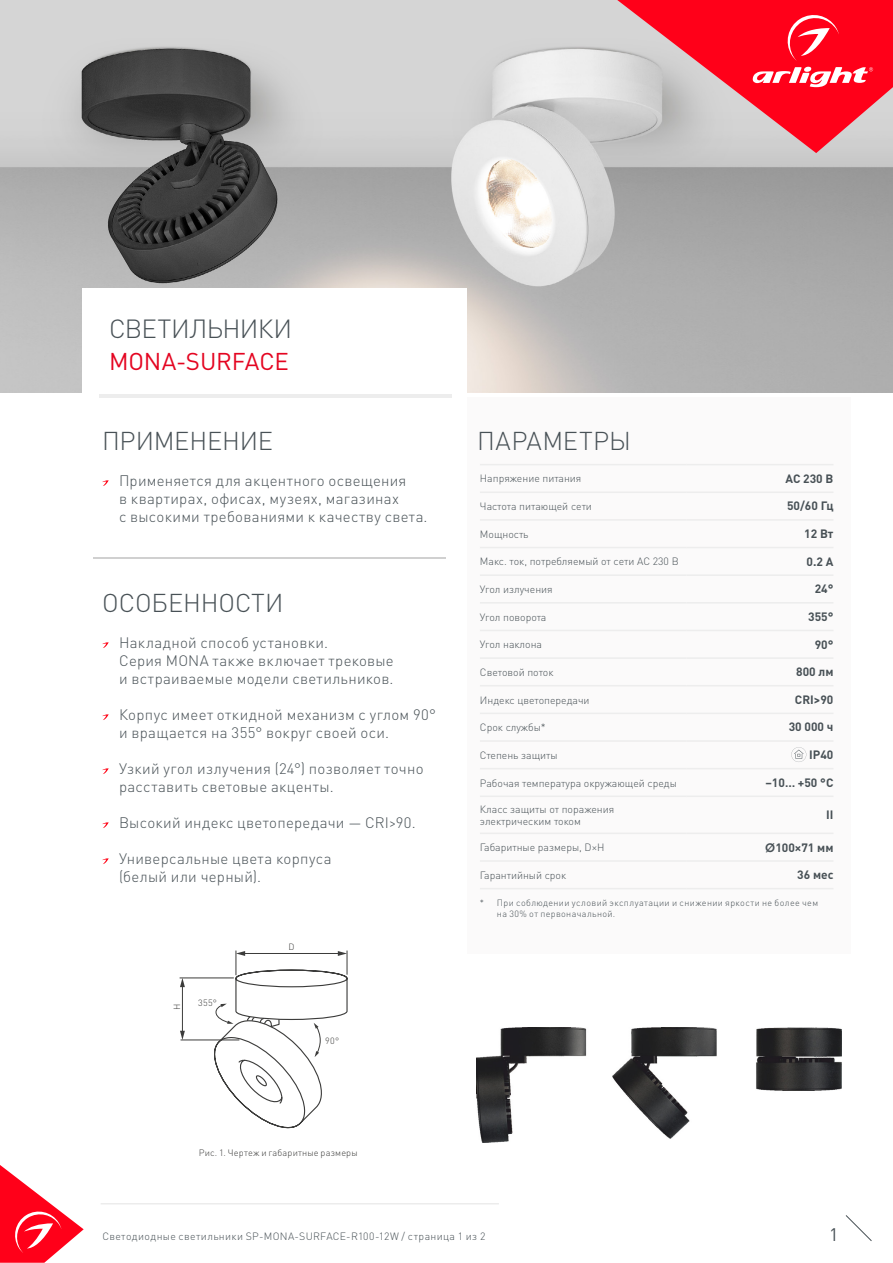
<style>
.page{position:relative;width:893px;height:1263px;background:#fff}
.page>*{position:absolute;margin:0;border:0;box-sizing:border-box;transform-origin:0 0}
.t1{font:300 25.95px "DIN Pro";letter-spacing:-.025em;color:#485156}
.t2{font:300 25.5px "DIN Pro";letter-spacing:-.005em;color:#485156}
.t3{font:300 25.5px "DIN Pro";letter-spacing:.015em;color:#485156}
.t4{font:24px "DIN Pro";letter-spacing:-.01em;color:#e40521}
.t5{font:18px "DIN Pro";color:#485156}
.t6{font:300 15px/18px "DIN Pro";letter-spacing:.02em;color:#485156}
.t7{font:700 12px "DIN Pro";color:#485156}
.t8{font:300 10.5px/12px "DIN Pro";color:#485156}
.t9{font:300 10.5px "DIN Pro";letter-spacing:.035em;color:#485156}
.t10{font:300 9.15px "DIN Pro";letter-spacing:.015em;color:#3c3c3b}
.t11{font:300 9px/10.5px "DIN Pro";letter-spacing:.04em;color:#485156}
.t12{font:300 9px "DIN Pro";color:#3c3c3b}
.s1{font-family:"Century Gothic"}
</style>
<div class="page">
<svg style="left:845px;top:1215px;width:27px;height:26px"></svg>
<hr style="left:101px;top:1203px;width:398px;height:1px;background:#e3e3e3">
<img style="left:0;top:0;width:893px;height:393px">
<div style="left:467px;top:397px;width:383px;height:557px;background:#fbfafa"></div>
<hr style="left:480px;top:464px;width:206px;height:1px;background:#ededed">
<hr style="left:686px;top:464px;width:147px;height:1px;background:#ededed">
<hr style="left:480px;top:491px;width:206px;height:2px;background:#ededed">
<hr style="left:686px;top:491px;width:147px;height:2px;background:#ededed">
<hr style="left:480px;top:519px;width:206px;height:2px;background:#ededed">
<hr style="left:686px;top:519px;width:147px;height:2px;background:#ededed">
<hr style="left:480px;top:547px;width:206px;height:1px;background:#ededed">
<hr style="left:686px;top:547px;width:147px;height:1px;background:#ededed">
<hr style="left:480px;top:574px;width:206px;height:2px;background:#ededed">
<hr style="left:686px;top:574px;width:147px;height:2px;background:#ededed">
<hr style="left:480px;top:602px;width:206px;height:1px;background:#ededed">
<hr style="left:686px;top:602px;width:147px;height:1px;background:#ededed">
<hr style="left:480px;top:630px;width:206px;height:1px;background:#ededed">
<hr style="left:686px;top:630px;width:147px;height:1px;background:#ededed">
<hr style="left:480px;top:657px;width:206px;height:2px;background:#ededed">
<hr style="left:686px;top:657px;width:147px;height:2px;background:#ededed">
<hr style="left:480px;top:685px;width:206px;height:1px;background:#ededed">
<hr style="left:686px;top:685px;width:147px;height:1px;background:#ededed">
<hr style="left:480px;top:713px;width:206px;height:1px;background:#ededed">
<hr style="left:686px;top:713px;width:147px;height:1px;background:#ededed">
<hr style="left:480px;top:740px;width:206px;height:2px;background:#ededed">
<hr style="left:686px;top:740px;width:147px;height:2px;background:#ededed">
<hr style="left:480px;top:888px;width:206px;height:1px;background:#ededed">
<hr style="left:686px;top:888px;width:147px;height:1px;background:#ededed">
<hr style="left:480px;top:768px;width:206px;height:1px;background:#ededed">
<hr style="left:686px;top:768px;width:147px;height:1px;background:#ededed">
<hr style="left:480px;top:795px;width:206px;height:2px;background:#ededed">
<hr style="left:686px;top:795px;width:147px;height:2px;background:#ededed">
<hr style="left:480px;top:832px;width:206px;height:2px;background:#ededed">
<hr style="left:686px;top:832px;width:147px;height:2px;background:#ededed">
<hr style="left:480px;top:860px;width:206px;height:2px;background:#ededed">
<hr style="left:686px;top:860px;width:147px;height:2px;background:#ededed">
<div style="left:82px;top:288px;width:384px;height:117px;background:#fff"></div>
<hr style="left:99px;top:394px;width:352px;height:3px;background:#ededed">
<hr style="left:181px;top:1040px;width:58px;height:1px;background:#3c3c3b">
<hr style="left:180px;top:978px;width:53px;height:1px;background:#3c3c3b">
<hr style="left:182px;top:985px;width:1px;height:47px;background:#3c3c3b">
<svg style="left:180px;top:1031px;width:5px;height:9px"></svg>
<svg style="left:180px;top:978px;width:5px;height:9px"></svg>
<svg style="left:207px;top:951px;width:141px;height:178px"></svg>
<img style="left:476px;top:1027px;width:365px;height:116px">
<svg style="left:102px;top:480px;width:7px;height:6px"></svg>
<svg style="left:102px;top:642px;width:7px;height:6px"></svg>
<svg style="left:102px;top:714px;width:7px;height:6px"></svg>
<svg style="left:102px;top:768px;width:7px;height:6px"></svg>
<svg style="left:102px;top:822px;width:7px;height:6px"></svg>
<svg style="left:102px;top:858px;width:7px;height:6px"></svg>
<hr style="left:94px;top:558px;width:352px;height:1px;background:#d0d0d0">
<svg style="left:791px;top:747px;width:15px;height:15px"></svg>
<svg style="left:617px;top:0;width:276px;height:153px;background:#ea5f6d"></svg>
<svg style="left:0;top:1165px;width:84px;height:98px"></svg>
<h1 class="t1" style="left:109px;top:311px;width:185px">СВЕТИЛЬНИКИ</h1>
<h3 class="t4" style="left:109px;top:345px;width:181px">MONA-SURFACE</h3>
<h2 class="t2" style="left:102px;top:423px;width:172px">ПРИМЕНЕНИЕ</h2>
<p class="t6" style="left:119px;top:471px;width:310px">Применяется для акцентного освещения<br>в квартирах, офисах, музеях, магазинах<br>с высокими требованиями к качеству света.</p>
<h2 class="t2" style="left:102px;top:585px;width:183px">ОСОБЕННОСТИ</h2>
<p class="t6" style="left:119px;top:633px;width:276px">Накладной способ установки.<br>Серия MONA также включает трековые и встраиваемые модели светильников.</p>
<p class="t6" style="left:119px;top:705px;width:318px">Корпус имеет откидной механизм с углом 90° и вращается на 355° вокруг своей оси.</p>
<p class="t6" style="left:119px;top:759px;width:306px">Узкий угол излучения (24°) позволяет точно расставить световые акценты.</p>
<p class="t6" style="left:119px;top:813px;width:298px">Высокий индекс цветопередачи — CRI&gt;90.</p>
<p class="t6" style="left:119px;top:849px;width:214px">Универсальные цвета корпуса (белый или черный).</p>
<p class="t12" style="left:171px;top:1010px;width:8px;rotate:-90deg">H</p>
<p class="t12" style="left:198px;top:997px;width:21px">355°</p>
<p class="t12" style="left:289px;top:941px;width:8px">D</p>
<p class="t12" style="left:325px;top:1034px;width:16px">90°</p>
<p class="t10" style="left:199px;top:1146px;width:160px">Рис. 1. Чертеж и габаритные размеры</p>
<h2 class="t3" style="left:477px;top:423px;width:155px">ПАРАМЕТРЫ</h2>
<p class="t8" style="left:480px;top:472px;width:103px">Напряжение питания</p>
<p class="t7" style="left:785px;top:470px;width:49px">АС 230 B</p>
<p class="t8" style="left:480px;top:500px;width:114px">Частота питающей сети</p>
<p class="t7" style="left:787px;top:498px;width:48px">50/60 Гц</p>
<p class="t8" style="left:480px;top:527px;width:50px">Мощность</p>
<p class="t7" style="left:804px;top:525px;width:31px">12 Вт</p>
<p class="t8" style="left:480px;top:555px;width:200px">Макс. ток, потребляемый от сети АС 230 В</p>
<p class="t7" style="left:806px;top:553px;width:28px">0.2 А</p>
<p class="t8" style="left:480px;top:583px;width:74px">Угол излучения</p>
<p class="t7" style="left:815px;top:581px;width:20px">24°</p>
<p class="t8" style="left:480px;top:610px;width:68px">Угол поворота</p>
<p class="t7" style="left:808px;top:608px;width:27px">355°</p>
<p class="t8" style="left:480px;top:638px;width:64px">Угол наклона</p>
<p class="t7" style="left:815px;top:636px;width:20px">90°</p>
<p class="t8" style="left:480px;top:666px;width:75px">Световой поток</p>
<p class="t7" style="left:796px;top:664px;width:39px">800 лм</p>
<p class="t8" style="left:480px;top:693px;width:111px">Индекс цветопередачи</p>
<p class="t7" style="left:795px;top:691px;width:40px">CRI&gt;90</p>
<p class="t8" style="left:480px;top:721px;width:67px">Срок службы*</p>
<p class="t7" style="left:789px;top:719px;width:46px">30 000 ч</p>
<p class="t8" style="left:480px;top:749px;width:79px">Степень защиты</p>
<p class="t7" style="left:809px;top:747px;width:26px">IP40</p>
<p class="t8" style="left:480px;top:776px;width:198px">Рабочая температура окружающей среды</p>
<p class="t7" style="left:765px;top:774px;width:69px">–10… +50 °С</p>
<p class="t8" style="left:480px;top:803px;width:136px">Класс защиты от поражения электрическим током</p>
<p class="t7" style="left:826px;top:807px;width:9px">II</p>
<p class="t8" style="left:480px;top:841px;width:126px">Габаритные размеры, D×H</p>
<p class="t7" style="left:765px;top:839px;width:70px"><span class="s1">Ø</span>100×71 мм</p>
<p class="t8" style="left:480px;top:868px;width:88px">Гарантийный срок</p>
<p class="t7" style="left:797px;top:866px;width:38px">36 мес</p>
<p class="t11" style="left:497px;top:897px;width:323px;text-indent:-17px">* При соблюдении условий эксплуатации и снижении яркости не более чем на 30% от первоначальной.</p>
<p class="t9" style="left:102px;top:1229px;width:385px">Светодиодные светильники SP-MONA-SURFACE-R100-12W / страница 1 из 2</p>
<p class="t5" style="left:829px;top:1222px;width:11px">1</p>
</div>
